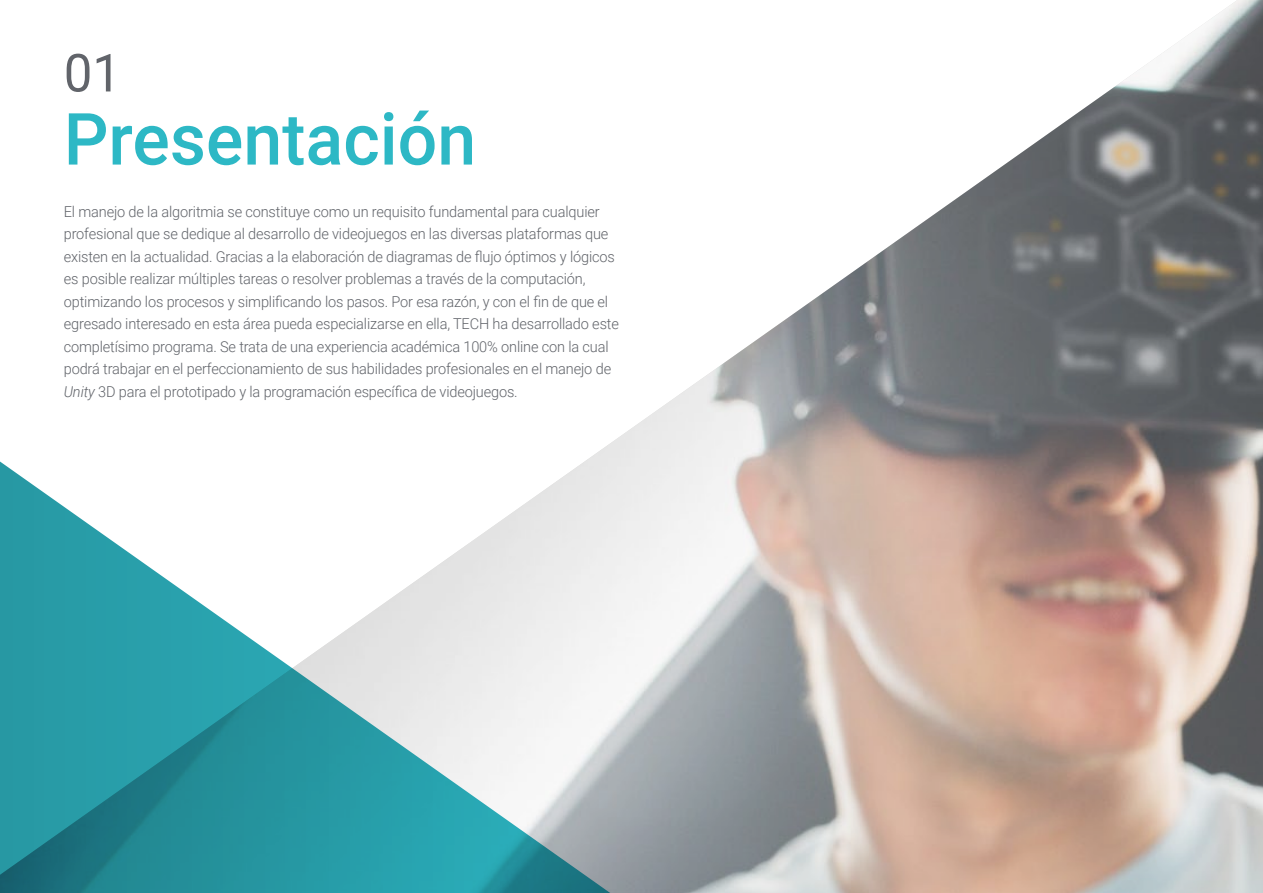
<style>
.page{position:relative;width:1263px;height:893px;background:#fff}
.page>*{position:absolute;margin:0;border:0;box-sizing:border-box;transform-origin:0 0}
.t1{font:500 72px "Roboto";color:#2db8c5}
.t2{font:52.5px "Roboto";color:#61646a}
.t3{font:300 15px/22.5px "Roboto";letter-spacing:-.01em;color:#61646a}
.s1{font-style:italic}
</style>
<div class="page">
<img style="left:607px;top:0;width:656px;height:893px">
<svg style="left:0;top:446px;width:640px;height:447px"></svg>
<h2 class="t2" style="left:64px;top:36px;width:59px">01</h2>
<h1 class="t1" style="left:64px;top:89px;width:414px">Presentación</h1>
<p class="t3" style="left:64px;top:200px;width:557px">El manejo de la algoritmia se constituye como un requisito fundamental para cualquier profesional que se dedique al desarrollo de videojuegos en las diversas plataformas que existen en la actualidad. Gracias a la elaboración de diagramas de flujo óptimos y lógicos es posible realizar múltiples tareas o resolver problemas a través de la computación, optimizando los procesos y simplificando los pasos. Por esa razón, y con el fin de que el egresado interesado en esta área pueda especializarse en ella, TECH ha desarrollado este completísimo programa. Se trata de una experiencia académica 100% online con la cual podrá trabajar en el perfeccionamiento de sus habilidades profesionales en el manejo de <span class="s1">Unity</span> 3D para el prototipado y la programación específica de videojuegos.</p>
</div>
